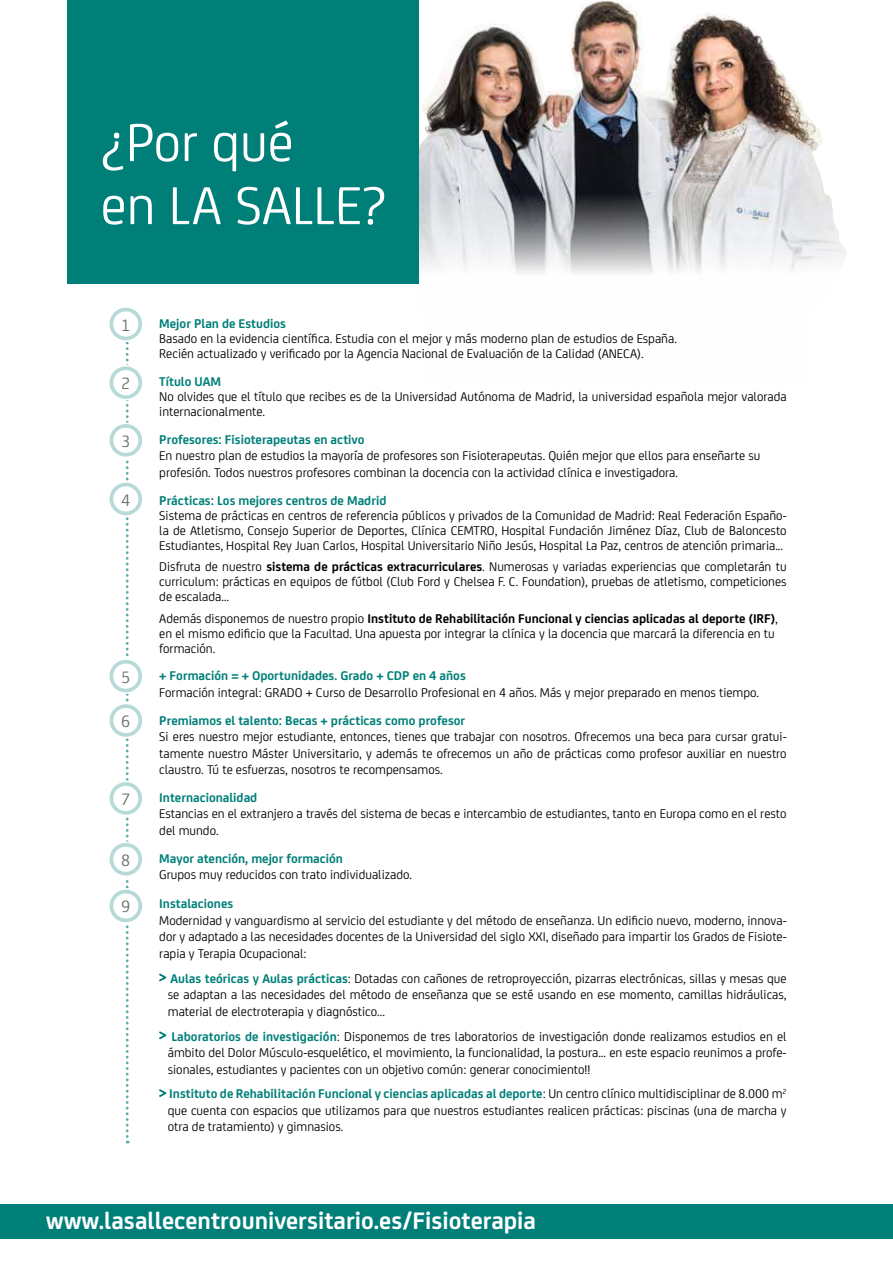
<style>
.page{position:relative;width:893px;height:1263px;background:#fff}
.page>*{position:absolute;margin:0;border:0;box-sizing:border-box;transform-origin:0 0}
.t1{font:57px/63px "Bankia";color:#fff}
.t2{font:700 25.5px "Bankia";color:#fff}
.t3{font:17.7px "Bankia";color:#706f6f}
.t4{font:13.5px/16.5px "Bankia";color:#000;text-align:justify}
.t5{font:700 13.5px "Bankia";color:#007f79}
.s1{font-weight:700}
.s2{font-weight:700;color:#007f79}
</style>
<div class="page">
<img style="left:418px;top:0;width:429px;height:284px">
<div style="left:68px;top:0;width:350px;height:284px;background:#007f79"></div>
<svg style="left:109px;top:307px;width:33px;height:836px"></svg>
<div style="left:0;top:1204px;width:893px;height:34px;background:#007f79"></div>
<svg style="left:159px;top:973px;width:8px;height:9px"></svg>
<svg style="left:159px;top:1031px;width:8px;height:9px"></svg>
<svg style="left:159px;top:1089px;width:8px;height:8px"></svg>
<h1 class="t1" style="left:101px;top:107px;width:287px">¿Por qué<br>en LA SALLE?</h1>
<h3 class="t3" style="left:121px;top:312px;width:11px">1</h3>
<h3 class="t3" style="left:121px;top:371px;width:11px">2</h3>
<h3 class="t3" style="left:121px;top:428px;width:11px">3</h3>
<h3 class="t3" style="left:121px;top:487px;width:11px">4</h3>
<h3 class="t3" style="left:121px;top:664px;width:11px">5</h3>
<h3 class="t3" style="left:121px;top:709px;width:11px">6</h3>
<h3 class="t3" style="left:121px;top:786px;width:11px">7</h3>
<h3 class="t3" style="left:121px;top:847px;width:11px">8</h3>
<h3 class="t3" style="left:121px;top:894px;width:11px">9</h3>
<p class="t5" style="left:159px;top:314px;width:128px">Mejor Plan de Estudios</p>
<p class="t4" style="left:159px;top:331px;width:519px;line-height:15px">Basado en la evidencia científica. Estudia con el mejor y más moderno plan de estudios de España.<br>Recién actualizado y verificado por la Agencia Nacional de Evaluación de la Calidad (ANECA).</p>
<p class="t5" style="left:159px;top:372px;width:63px">Título UAM</p>
<p class="t4" style="left:159px;top:388px;width:629px;line-height:15px">No olvides que el título que recibes es de la Universidad Autónoma de Madrid, la universidad española mejor valorada internacionalmente.</p>
<p class="t5" style="left:159px;top:429px;width:207px">Profesores: Fisioterapeutas en activo</p>
<p class="t4" style="left:159px;top:447px;width:603px">En nuestro plan de estudios la mayoría de profesores son Fisioterapeutas. Quién mejor que ellos para enseñarte su profesión. Todos nuestros profesores combinan la docencia con la actividad clínica e investigadora.</p>
<p class="t5" style="left:159px;top:490px;width:229px">Prácticas: Los mejores centros de Madrid</p>
<p class="t4" style="left:159px;top:507px;width:629px;line-height:15px">Sistema de prácticas en centros de referencia públicos y privados de la Comunidad de Madrid: Real Federación Españo&shy;la de Atletismo, Consejo Superior de Deportes, Clínica CEMTRO, Hospital Fundación Jiménez Díaz, Club de Baloncesto Estudiantes, Hospital Rey Juan Carlos, Hospital Universitario Niño Jesús, Hospital La Paz, centros de atención primaria...</p>
<p class="t4" style="left:159px;top:558px;width:629px;line-height:15px">Disfruta de nuestro <span class="s1">sistema de prácticas extracurriculares</span>. Numerosas y variadas experiencias que completarán tu curriculum: prácticas en equipos de fútbol (Club Ford y Chelsea F. C. Foundation), pruebas de atletismo, competiciones de escalada…</p>
<p class="t4" style="left:159px;top:610px;width:620px;line-height:15px;text-align:left">Además disponemos de nuestro propio <span class="s1">Instituto de Rehabilitación Funcional y ciencias aplicadas al deporte (IRF)</span>, en el mismo edificio que la Facultad. Una apuesta por integrar la clínica y la docencia que marcará la diferencia en tu formación.</p>
<p class="t5" style="left:159px;top:666px;width:308px">+ Formación = + Oportunidades. Grado + CDP en 4 años</p>
<p class="t4" style="left:159px;top:683px;width:601px">Formación integral: GRADO + Curso de Desarrollo Profesional en 4 años. Más y mejor preparado en menos tiempo.</p>
<p class="t5" style="left:159px;top:710px;width:307px">Premiamos el talento: Becas + prácticas como profesor</p>
<p class="t4" style="left:159px;top:727px;width:629px">Si eres nuestro mejor estudiante, entonces, tienes que trabajar con nosotros. Ofrecemos una beca para cursar gratui&shy;tamente nuestro Máster Universitario, y además te ofrecemos un año de prácticas como profesor auxiliar en nuestro claustro. Tú te esfuerzas, nosotros te recompensamos.</p>
<p class="t5" style="left:159px;top:787px;width:100px">Internacionalidad</p>
<p class="t4" style="left:159px;top:805px;width:629px">Estancias en el extranjero a través del sistema de becas e intercambio de estudiantes, tanto en Europa como en el resto del mundo.</p>
<p class="t5" style="left:159px;top:848px;width:185px">Mayor atención, mejor formación</p>
<p class="t4" style="left:159px;top:865px;width:254px">Grupos muy reducidos con trato individualizado.</p>
<p class="t5" style="left:159px;top:894px;width:75px">Instalaciones</p>
<p class="t4" style="left:159px;top:911px;width:629px">Modernidad y vanguardismo al servicio del estudiante y del método de enseñanza. Un edificio nuevo, moderno, innova&shy;dor y adaptado a las necesidades docentes de la Universidad del siglo XXI, diseñado para impartir los Grados de Fisiote&shy;rapia y Terapia Ocupacional:</p>
<p class="t4" style="left:168px;top:969px;width:620px"><span class="s2">Aulas teóricas y Aulas prácticas</span>: Dotadas con cañones de retroproyección, pizarras electrónicas, sillas y mesas que se adaptan a las necesidades del método de enseñanza que se esté usando en ese momento, camillas hidráulicas, material de electroterapia y diagnóstico...</p>
<p class="t4" style="left:168px;top:1027px;width:620px"><span class="s2">Laboratorios de investigación</span>: Disponemos de tres laboratorios de investigación donde realizamos estudios en el ámbito del Dolor Músculo-esquelético, el movimiento, la funcionalidad, la postura... en este espacio reunimos a profe&shy;sionales, estudiantes y pacientes con un objetivo común: generar conocimiento!!</p>
<p class="t4" style="left:168px;top:1085px;width:620px"><span class="s2">Instituto de Rehabilitación Funcional y ciencias aplicadas al deporte</span>: Un centro clínico multidisciplinar de 8.000 m<sup>2 </sup>que cuenta con espacios que utilizamos para que nuestros estudiantes realicen prácticas: piscinas (una de marcha y otra de tratamiento) y gimnasios.</p>
<h2 class="t2" style="left:46px;top:1202px;width:491px">www.lasallecentrouniversitario.es/Fisioterapia</h2>
</div>
